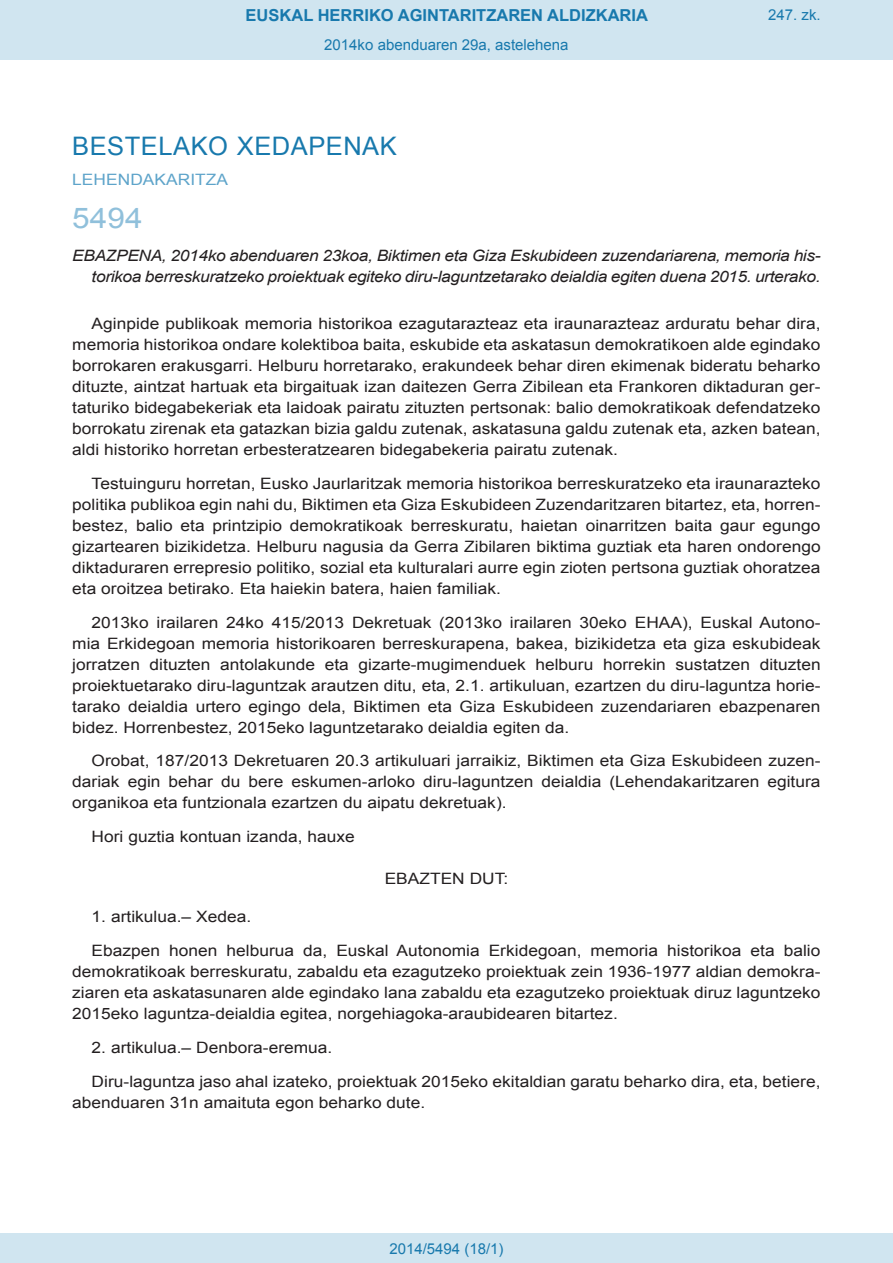
<style>
.page{position:relative;width:893px;height:1263px;background:#fff}
.page>*{position:absolute;margin:0;border:0;box-sizing:border-box;transform-origin:0 0}
.BOPVOrden{font:28.5px "Arial";color:#90c0db;scale:1.11 1}
.BOPVSeccion{font:25.5px "Arial";letter-spacing:.02em;color:#1879ad}
.t1{font:700 16.5px "Arial";color:#1879ad}
.BOPVDetalle{font:15.6px/21px "Arial";color:#231f20;text-align:justify;scale:1.11 1}
.BOPVTitulo{font:italic 15.6px/21px "Arial";letter-spacing:-.02em;color:#231f20;text-align:right;scale:1.11 1}
.BOPVOrganismo{font:15.6px "Arial";letter-spacing:.005em;color:#5ea4ca;scale:1.11 1}
.BOPVClave{font:15.6px "Arial";color:#231f20;scale:1.11 1}
.Paginacion_Centro{font:15px "Arial";color:#1879ad}
</style>
<div class="page">
<div style="left:0;top:0;width:893px;height:60px;background:#d0e5f0"></div>
<div style="left:0;top:1233px;width:893px;height:30px;background:#d0e5f0"></div>
<p class="t1" style="left:246px;top:4px;width:404px">EUSKAL HERRIKO AGINTARITZAREN ALDIZKARIA</p>
<p class="Paginacion_Centro" style="left:324px;top:35px;width:246px">2014ko abenduaren 29a, astelehena</p>
<p class="Paginacion_Centro" style="left:768px;top:5px;width:54px">247. zk.</p>
<p class="BOPVSeccion" style="left:72px;top:129px;width:326px">BESTELAKO XEDAPENAK</p>
<p class="BOPVOrganismo" style="left:72px;top:169px;width:142px">LEHENDAKARITZA</p>
<p class="BOPVOrden" style="left:72px;top:199px;width:65px">5494</p>
<p class="BOPVTitulo" style="left:72px;top:246px;width:676px">EBAZPENA, 2014ko abenduaren 23koa, Biktimen eta Giza Eskubideen zuzendariarena, memoria his&shy;torikoa berreskuratzeko proiektuak egiteko diru-laguntzetarako deialdia egiten duena 2015. urterako.</p>
<p class="BOPVDetalle" style="left:72px;top:313px;width:676px;text-indent:19px">Aginpide publikoak memoria historikoa ezagutarazteaz eta iraunarazteaz arduratu behar dira, memoria historikoa ondare kolektiboa baita, eskubide eta askatasun demokratikoen alde egindako borrokaren erakusgarri. Helburu horretarako, erakundeek behar diren ekimenak bideratu beharko dituzte, aintzat hartuak eta birgaituak izan daitezen Gerra Zibilean eta Frankoren diktaduran ger&shy;taturiko bidegabekeriak eta laidoak pairatu zituzten pertsonak: balio demokratikoak defendatzeko borrokatu zirenak eta gatazkan bizia galdu zutenak, askatasuna galdu zutenak eta, azken batean, aldi historiko horretan erbesteratzearen bidegabekeria pairatu zutenak.</p>
<p class="BOPVDetalle" style="left:72px;top:473px;width:676px;text-indent:19px">Testuinguru horretan, Eusko Jaurlaritzak memoria historikoa berreskuratzeko eta iraunarazteko politika publikoa egin nahi du, Biktimen eta Giza Eskubideen Zuzendaritzaren bitartez, eta, horren&shy;bestez, balio eta printzipio demokratikoak berreskuratu, haietan oinarritzen baita gaur egungo gizartearen bizikidetza. Helburu nagusia da Gerra Zibilaren biktima guztiak eta haren ondorengo diktaduraren errepresio politiko, sozial eta kulturalari aurre egin zioten pertsona guztiak ohoratzea eta oroitzea betirako. Eta haiekin batera, haien familiak.</p>
<p class="BOPVDetalle" style="left:72px;top:612px;width:676px;text-indent:19px">2013ko irailaren 24ko 415/2013 Dekretuak (2013ko irailaren 30eko EHAA), Euskal Autono&shy;mia Erkidegoan memoria historikoaren berreskurapena, bakea, bizikidetza eta giza eskubideak jorratzen dituzten antolakunde eta gizarte-mugimenduek helburu horrekin sustatzen dituzten proiektuetarako diru-laguntzak arautzen ditu, eta, 2.1. artikuluan, ezartzen du diru-laguntza horie&shy;tarako deialdia urtero egingo dela, Biktimen eta Giza Eskubideen zuzendariaren ebazpenaren bidez. Horrenbestez, 2015eko laguntzetarako deialdia egiten da.</p>
<p class="BOPVDetalle" style="left:72px;top:750px;width:676px;text-indent:19px">Orobat, 187/2013 Dekretuaren 20.3 artikuluari jarraikiz, Biktimen eta Giza Eskubideen zuzen&shy;dariak egin behar du bere eskumen-arloko diru-laguntzen deialdia (Lehendakaritzaren egitura organikoa eta funtzionala ezartzen du aipatu dekretuak).</p>
<p class="BOPVDetalle" style="left:92px;top:826px;width:238px">Hori guztia kontuan izanda, hauxe</p>
<p class="BOPVClave" style="left:385px;top:869px;width:113px">EBAZTEN DUT:</p>
<p class="BOPVDetalle" style="left:92px;top:906px;width:145px">1. artikulua.– Xedea.</p>
<p class="BOPVDetalle" style="left:72px;top:940px;width:676px;text-indent:19px">Ebazpen honen helburua da, Euskal Autonomia Erkidegoan, memoria historikoa eta balio demokratikoak berreskuratu, zabaldu eta ezagutzeko proiektuak zein 1936-1977 aldian demokra&shy;ziaren eta askatasunaren alde egindako lana zabaldu eta ezagutzeko proiektuak diruz laguntzeko 2015eko laguntza-deialdia egitea, norgehiagoka-araubidearen bitartez.</p>
<p class="BOPVDetalle" style="left:92px;top:1037px;width:218px">2. artikulua.– Denbora-eremua.</p>
<p class="BOPVDetalle" style="left:72px;top:1071px;width:676px;text-indent:19px">Diru-laguntza jaso ahal izateko, proiektuak 2015eko ekitaldian garatu beharko dira, eta, betiere, abenduaren 31n amaituta egon beharko dute.</p>
<p class="Paginacion_Centro" style="left:389px;top:1238px;width:116px">2014/5494 (18/1)</p>
</div>
